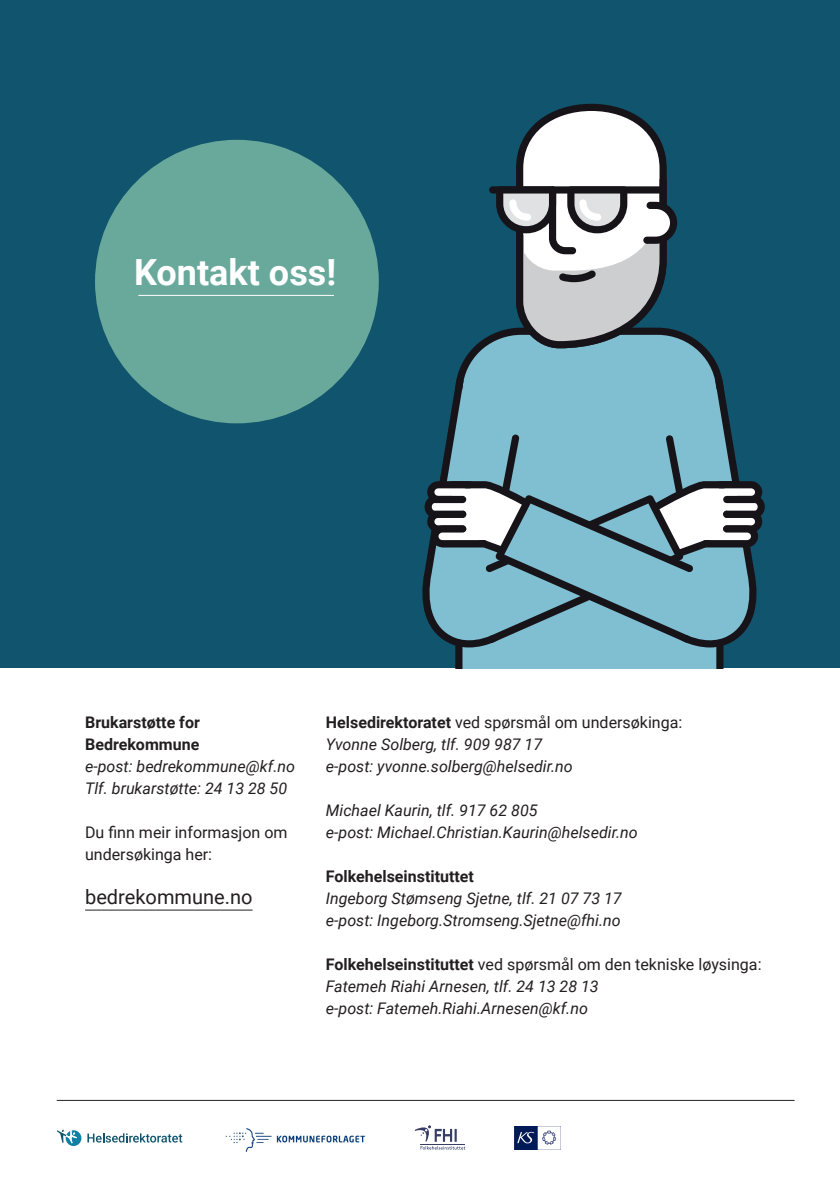
<style>
.page{position:relative;width:840px;height:1191px;background:#fff}
.page>*{position:absolute;margin:0;border:0;box-sizing:border-box;transform-origin:0 0}
.t1{font:700 36px "Roboto";color:#fff}
.Faktatekst{font:20px "Roboto";color:#231f20}
.Faktatekst-2{font:italic 16px/22px "Roboto";color:#231f20}
.Faktatekst-3{font:16px/22px "Roboto";color:#231f20}
.Faktatekst-4{font:700 16px/22px "Roboto";color:#231f20}
.s1{font-weight:700}
.s2{font-weight:700;font-style:normal}
</style>
<div class="page">
<div style="left:0;top:0;width:839px;height:668px;background:#11546d"></div>
<svg style="left:455px;top:330px;width:268px;height:338px;background:#6ca5b8"></svg>
<div style="left:489px;top:186px;width:175px;height:7px;background:#171419;border-radius:4px"></div>
<svg style="left:496px;top:104px;width:180px;height:245px"></svg>
<svg style="left:422px;top:377px;width:342px;height:270px;background:#6e9eae"></svg>
<div style="left:95px;top:140px;width:283px;height:283px;background:#69a99b;border-radius:50%"></div>
<hr style="left:138px;top:295px;width:196px;height:1px;background:#fff">
<hr style="left:85px;top:909px;width:167px;height:1px;background:#231f20">
<svg style="left:57px;top:1129px;width:24px;height:17px"></svg>
<svg style="left:87px;top:1133px;width:95px;height:9px"></svg>
<svg style="left:414px;top:1125px;width:51px;height:24px"></svg>
<img style="left:514px;top:1126px;width:46px;height:23px">
<hr style="left:57px;top:1100px;width:737px;height:1px;background:#231f20">
<img style="left:225px;top:1128px;width:141px;height:23px">
<p class="t1" style="left:134px;top:247px;width:203px">Kontakt oss!</p>
<p class="Faktatekst-4" style="left:85px;top:710px;width:116px">Brukarstøtte for<br>Bedrekommune</p>
<p class="Faktatekst-2" style="left:85px;top:754px;width:211px">e-post: bedrekommune@kf.no</p>
<p class="Faktatekst-2" style="left:85px;top:776px;width:203px">Tlf. brukarstøtte: 24 13 28 50</p>
<p class="Faktatekst-3" style="left:85px;top:820px;width:204px">Du finn meir informasjon om undersøkinga her:</p>
<p class="Faktatekst" style="left:85px;top:883px;width:169px">bedrekommune.no</p>
<p class="Faktatekst-3" style="left:326px;top:710px;width:358px"><span class="s1">Helsedirektoratet</span> ved spørsmål om undersøkinga:</p>
<p class="Faktatekst-2" style="left:326px;top:732px;width:248px">Yvonne Solberg, tlf. 909 987 17 e-post: yvonne.solberg@helsedir.no</p>
<p class="Faktatekst-2" style="left:326px;top:798px;width:213px">Michael Kaurin, tlf. 917 62 805</p>
<p class="Faktatekst-2" style="left:326px;top:820px;width:313px">e-post: Michael.Christian.Kaurin@helsedir.no</p>
<p class="Faktatekst-2" style="left:326px;top:864px;width:297px"><span class="s2">Folkehelseinstituttet<br></span>Ingeborg Stømseng Sjetne, tlf. 21 07 73 17</p>
<p class="Faktatekst-2" style="left:326px;top:908px;width:296px">e-post: Ingeborg.Stromseng.Sjetne@fhi.no</p>
<p class="Faktatekst-3" style="left:326px;top:952px;width:437px"><span class="s1">Folkehelseinstituttet</span> ved spørsmål om den tekniske løysinga:</p>
<p class="Faktatekst-2" style="left:326px;top:974px;width:274px">Fatemeh Riahi Arnesen, tlf. 24 13 28 13</p>
<p class="Faktatekst-2" style="left:326px;top:996px;width:263px">e-post: Fatemeh.Riahi.Arnesen@kf.no</p>
</div>
